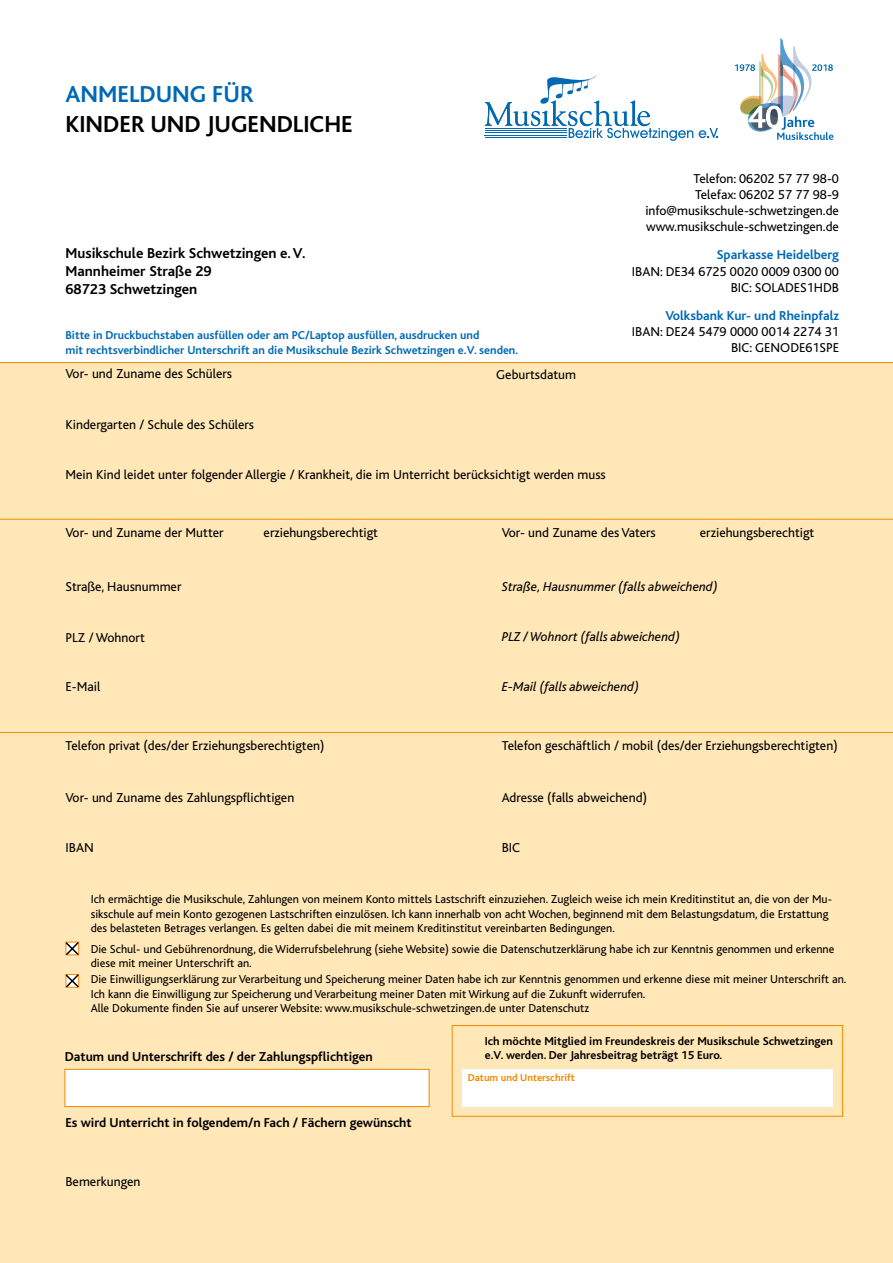
<style>
.page{position:relative;width:893px;height:1263px;background:#fff}
.page>*{position:absolute;margin:0;border:0;box-sizing:border-box;transform-origin:0 0}
.t1{font:700 24.15px "Bliss";color:#000}
.t2{font:700 24.15px "Bliss";color:#0069b4}
.t3{font:700 15px/18px "Bliss";color:#000}
.t4{font:13.5px/16.2px "Bliss";color:#000;text-align:right}
.t5{font:700 13.5px "Bliss";color:#000}
.t6{font:italic 13.5px "Bliss";color:#000}
.t7{font:700 13.5px "Bliss";color:#0069b4}
.t8{font:12px/14.4px "Bliss";color:#000}
.t9{font:700 12px/14.4px "Bliss";color:#0069b4}
.t10{font:700 12px/14.4px "Bliss";color:#000}
.t11{font:700 10.5px "Bliss";color:#f18a00}
</style>
<div class="page">
<div style="left:0;top:362px;width:893px;height:901px;background:#ffe7b8"></div>
<div style="left:65px;top:1069px;width:364px;height:38px;background:#fff;border:1px solid #f18a00"></div>
<div style="left:462px;top:1069px;width:371px;height:37px;background:#fff"></div>
<svg style="left:699px;top:128px;width:19px;height:10px"></svg>
<svg style="left:485px;top:75px;width:208px;height:66px"></svg>
<hr style="left:485px;top:128px;width:82px;height:1px;background:#0069b4">
<hr style="left:485px;top:133px;width:82px;height:1px;background:#0069b4">
<hr style="left:485px;top:135px;width:82px;height:1px;background:#0069b4">
<hr style="left:485px;top:130px;width:82px;height:1px;background:#0069b4">
<hr style="left:0;top:732px;width:893px;height:1px;background:#f18a00">
<hr style="left:0;top:519px;width:893px;height:1px;background:#f18a00">
<hr style="left:0;top:362px;width:893px;height:1px;background:#f18a00">
<svg style="left:65px;top:941px;width:15px;height:15px"></svg>
<svg style="left:65px;top:974px;width:15px;height:14px"></svg>
<svg style="left:735px;top:38px;width:98px;height:102px"></svg>
<div style="left:452px;top:1025px;width:391px;height:92px;border:1px solid #f18a00"></div>
<h1 class="t2" style="left:65px;top:82px;width:190px">ANMELDUNG FÜR</h1>
<h1 class="t1" style="left:65px;top:111px;width:289px">KINDER UND JUGENDLICHE</h1>
<p class="t3" style="left:65px;top:244px;width:242px">Musikschule Bezirk Schwetzingen e. V.<br>Mannheimer Straße 29<br>68723 Schwetzingen</p>
<p class="t9" style="left:65px;top:329px;width:454px">Bitte in Druckbuchstaben ausfüllen oder am PC/Laptop ausfüllen, ausdrucken und<br>mit rechtsverbindlicher Unterschrift an die Musikschule Bezirk Schwetzingen e.V. senden.</p>
<p class="t4" style="left:65px;top:366px;width:168px">Vor- und Zuname des Schülers</p>
<p class="t4" style="left:496px;top:367px;width:81px">Geburtsdatum</p>
<p class="t4" style="left:65px;top:417px;width:190px">Kindergarten / Schule des Schülers</p>
<p class="t4" style="left:65px;top:467px;width:542px">Mein Kind leidet unter folgender Allergie / Krankheit, die im Unterricht berücksichtigt werden muss</p>
<p class="t4" style="left:645px;top:170px;width:195px">Telefon: 06202 57 77 98-0<br>Telefax: 06202 57 77 98-9 info@musikschule-schwetzingen.de www.musikschule-schwetzingen.de</p>
<p class="t7" style="left:717px;top:248px;width:124px">Sparkasse Heidelberg</p>
<p class="t4" style="left:632px;top:263px;width:209px">IBAN: DE34 6725 0020 0009 0300 00<br>BIC: SOLADES1HDB</p>
<p class="t7" style="left:665px;top:308px;width:175px">Volksbank Kur- und Rheinpfalz</p>
<p class="t4" style="left:632px;top:324px;width:209px">IBAN: DE24 5479 0000 0014 2274 31<br>BIC: GENODE61SPE</p>
<p class="t4" style="left:65px;top:525px;width:160px">Vor- und Zuname der Mutter</p>
<p class="t4" style="left:264px;top:525px;width:116px">erziehungsberechtigt</p>
<p class="t4" style="left:502px;top:525px;width:155px">Vor- und Zuname des Vaters</p>
<p class="t4" style="left:700px;top:525px;width:116px">erziehungsberechtigt</p>
<p class="t4" style="left:65px;top:578px;width:118px">Straße, Hausnummer</p>
<p class="t6" style="left:502px;top:580px;width:218px">Straße, Hausnummer (falls abweichend)</p>
<p class="t4" style="left:65px;top:630px;width:81px">PLZ / Wohnort</p>
<p class="t6" style="left:502px;top:629px;width:180px">PLZ / Wohnort (falls abweichend)</p>
<p class="t4" style="left:65px;top:679px;width:36px">E-Mail</p>
<p class="t6" style="left:502px;top:679px;width:139px">E-Mail (falls abweichend)</p>
<p class="t4" style="left:65px;top:738px;width:260px">Telefon privat (des/der Erziehungsberechtigten)</p>
<p class="t4" style="left:502px;top:738px;width:337px">Telefon geschäftlich / mobil (des/der Erziehungsberechtigten)</p>
<p class="t4" style="left:65px;top:790px;width:230px">Vor- und Zuname des Zahlungspflichtigen</p>
<p class="t4" style="left:502px;top:790px;width:147px">Adresse (falls abweichend)</p>
<p class="t4" style="left:65px;top:840px;width:30px">IBAN</p>
<p class="t4" style="left:502px;top:840px;width:20px">BIC</p>
<p class="t8" style="left:91px;top:892px;width:743px">Ich ermächtige die Musikschule, Zahlungen von meinem Konto mittels Lastschrift einzuziehen. Zugleich weise ich mein Kreditinstitut an, die von der Mu&shy;sikschule auf mein Konto gezogenen Lastschriften einzulösen. Ich kann innerhalb von acht Wochen, beginnend mit dem Belastungsdatum, die Erstattung des belasteten Betrages verlangen. Es gelten dabei die mit meinem Kreditinstitut vereinbarten Bedingungen.</p>
<p class="t8" style="left:91px;top:942px;width:745px">Die Schul- und Gebührenordnung, die Widerrufsbelehrung (siehe Website) sowie die Datenschutzerklärung habe ich zur Kenntnis genommen und erkenne diese mit meiner Unterschrift an.</p>
<p class="t8" style="left:91px;top:972px;width:757px">Die Einwilligungserklärung zur Verarbeitung und Speicherung meiner Daten habe ich zur Kenntnis genommen und erkenne diese mit meiner Unterschrift an.<br>Ich kann die Einwilligung zur Speicherung und Verarbeitung meiner Daten mit Wirkung auf die Zukunft widerrufen.<br>Alle Dokumente finden Sie auf unserer Website: www.musikschule-schwetzingen.de unter Datenschutz</p>
<p class="t10" style="left:485px;top:1034px;width:350px">Ich möchte Mitglied im Freundeskreis der Musikschule Schwetzingen e.V. werden. Der Jahresbeitrag beträgt 15 Euro.</p>
<p class="t11" style="left:468px;top:1072px;width:109px">Datum und Unterschrift</p>
<p class="t5" style="left:65px;top:1049px;width:309px">Datum und Unterschrift des / der Zahlungspflichtigen</p>
<p class="t5" style="left:65px;top:1115px;width:348px">Es wird Unterricht in folgendem/n Fach / Fächern gewünscht</p>
<p class="t4" style="left:65px;top:1173px;width:76px">Bemerkungen</p>
</div>
